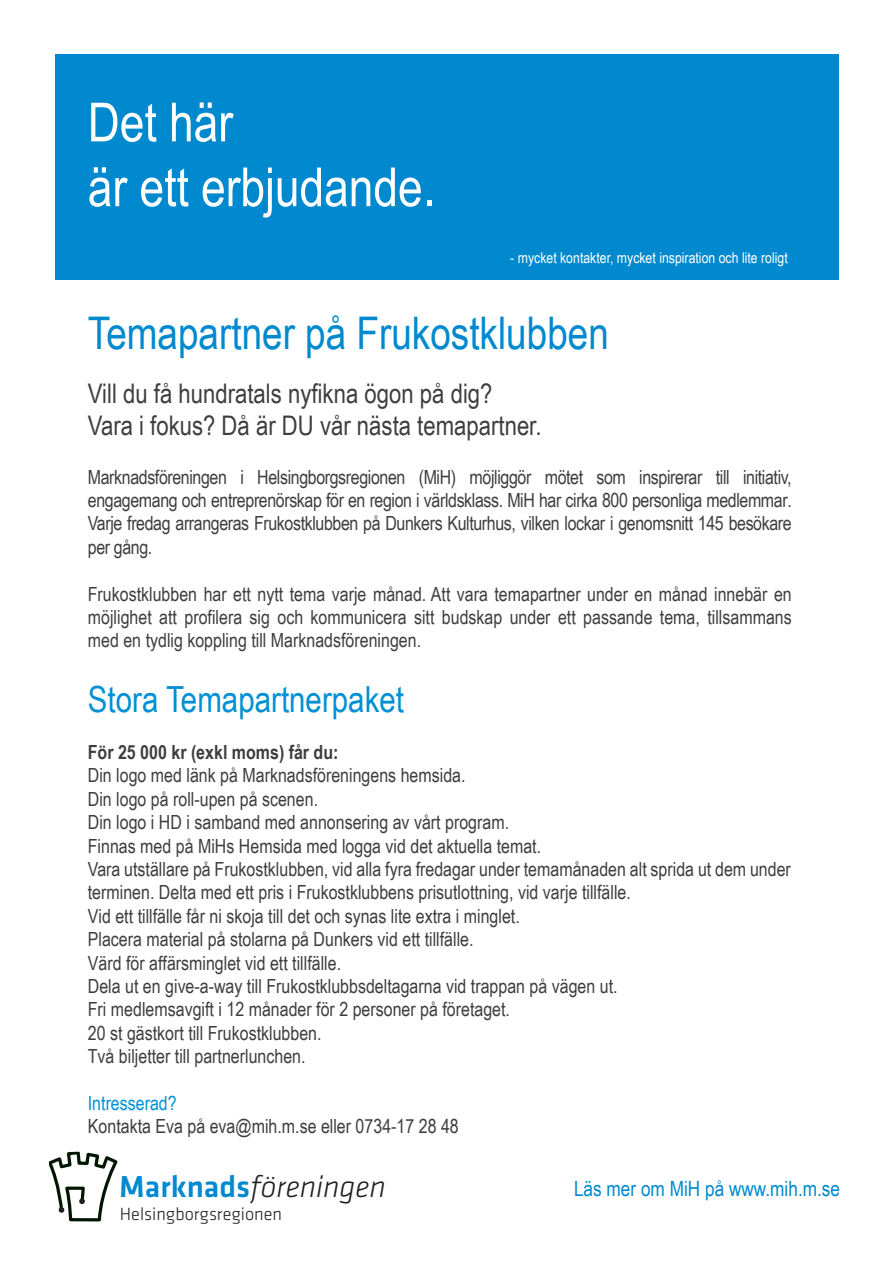
<style>
.page{position:relative;width:893px;height:1263px;background:#fff}
.page>*{position:absolute;margin:0;border:0;box-sizing:border-box;transform-origin:0 0}
.t1{font:54px "Arial Narrow";color:#fff}
.t2{font:45px "Arial Narrow";color:#0089cf}
.t3{font:36px "Arial Narrow";color:#0090d3}
.t4{font:italic 300 31.5px "Klavika Basic";color:#231f20}
.t5{font:27px/32.4px "Arial Narrow";color:#3e3e3f}
.t6{font:21px "Arial Narrow";color:#0089cf}
.t7{font:19.5px/23.4px "Arial Narrow";color:#3e3e3f;text-align:justify}
.t8{font:300 18.3px "Klavika Basic";color:#231f20}
.t9{font:15px "Arial Narrow";color:#fff}
.s1{font-weight:700}
.s2{color:#0090d3}
.s3{font-weight:500;font-style:normal;color:#0089cf}
</style>
<div class="page">
<div style="left:55px;top:54px;width:783px;height:226px;background:#0089cf"></div>
<svg style="left:49px;top:1151px;width:69px;height:71px"></svg>
<p class="t1" style="left:88px;top:83px;width:147px">Det här</p>
<p class="t1" style="left:88px;top:148px;width:349px">är ett erbjudande.</p>
<p class="t9" style="left:510px;top:246px;width:279px">- mycket kontakter, mycket inspiration och lite roligt</p>
<p class="t2" style="left:88px;top:300px;width:522px">Temapartner på Frukostklubben</p>
<p class="t5" style="left:88px;top:376px;width:455px">Vill du få hundratals nyfikna ögon på dig?<br>Vara i fokus? Då är DU vår nästa temapartner.</p>
<p class="t7" style="left:88px;top:464px;width:705px">Marknadsföreningen i Helsingborgsregionen (MiH) möjliggör mötet som inspirerar till initiativ, engagemang och entreprenörskap för en region i världsklass. MiH har cirka 800 personliga medlemmar.<br>Varje fredag arrangeras Frukostklubben på Dunkers Kulturhus, vilken lockar i genomsnitt 145 besökare per gång.</p>
<p class="t7" style="left:88px;top:581px;width:705px">Frukostklubben har ett nytt tema varje månad. Att vara temapartner under en månad innebär en möjlighet att profilera sig och kommunicera sitt budskap under ett passande tema, tillsammans med en tydlig koppling till Marknadsföreningen.</p>
<p class="t3" style="left:88px;top:673px;width:318px">Stora Temapartnerpaket</p>
<p class="t7" style="left:88px;top:740px;width:705px;text-align:left"><span class="s1">För 25 000 kr (exkl moms) får du:<br></span>Din logo med länk på Marknadsföreningens hemsida.<br>Din logo på roll-upen på scenen.<br>Din logo i HD i samband med annonsering av vårt program.<br>Finnas med på MiHs Hemsida med logga vid det aktuella temat.<br>Vara utställare på Frukostklubben, vid alla fyra fredagar under temamånaden alt sprida ut dem under terminen. Delta med ett pris i Frukostklubbens prisutlottning, vid varje tillfälle.<br>Vid ett tillfälle får ni skoja till det och synas lite extra i minglet.<br>Placera material på stolarna på Dunkers vid ett tillfälle.<br>Värd för affärsminglet vid ett tillfälle.<br>Dela ut en give-a-way till Frukostklubbsdeltagarna vid trappan på vägen ut.<br>Fri medlemsavgift i 12 månader för 2 personer på företaget.<br>20 st gästkort till Frukostklubben.<br>Två biljetter till partnerlunchen.</p>
<p class="t7" style="left:88px;top:1091px;width:372px"><span class="s2">Intresserad?<br></span>Kontakta Eva på eva@mih.m.se eller 0734-17 28 48</p>
<p class="t4" style="left:119px;top:1168px;width:268px"><span class="s3">Marknads</span>föreningen</p>
<p class="t8" style="left:120px;top:1203px;width:164px">Helsingborgsregionen</p>
<p class="t6" style="left:574px;top:1173px;width:268px">Läs mer om MiH på www.mih.m.se</p>
</div>
